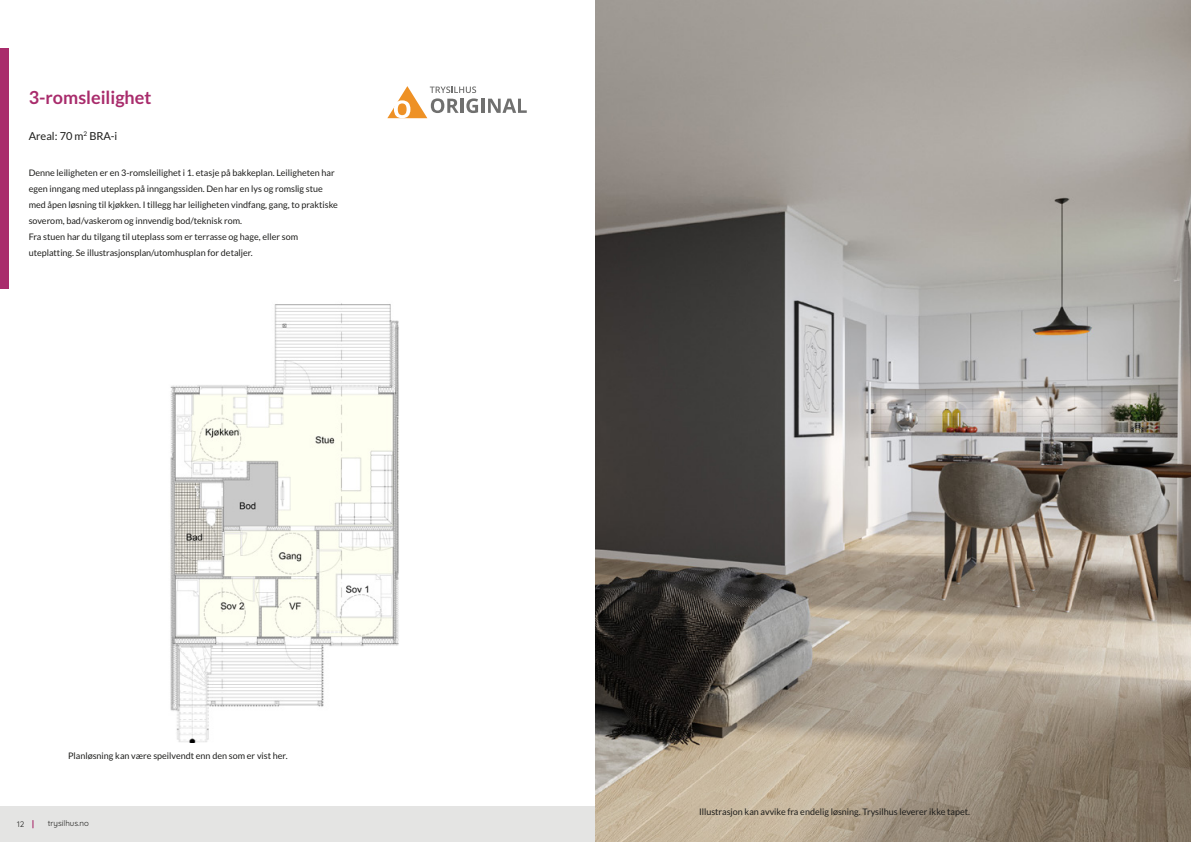
<style>
.page{position:relative;width:1191px;height:842px;background:#fff}
.page>*{position:absolute;margin:0;border:0;box-sizing:border-box;transform-origin:0 0}
.t1{font:700 18px "Lato";color:#a92c6c}
.t2{font:11px "Lato";color:#1d1d1b}
.t3{font:9px/16px "Lato";color:#1d1d1b}
.t4{font:8px "Quicksand";color:#1d1d1b}
</style>
<div class="page">
<div style="left:0;top:806px;width:595px;height:36px;background:#e4e4e3"></div>
<hr style="left:481px;top:99px;width:3px;height:14px;background:#70706f">
<svg style="left:488px;top:99px;width:39px;height:14px"></svg>
<svg style="left:387px;top:86px;width:91px;height:32px"></svg>
<div style="left:0;top:48px;width:9px;height:241px;background:#a92c6c"></div>
<img style="left:170px;top:303px;width:229px;height:440px">
<img style="left:595px;top:0;width:596px;height:842px">
<h1 class="t1" style="left:29px;top:87px;width:124px">3‑romsleilighet</h1>
<p class="t2" style="left:29px;top:130px;width:90px">Areal: 70 m<sup>2</sup> BRA‑i</p>
<p class="t3" style="left:29px;top:165px;width:311px">Denne leiligheten er en 3‑romsleilighet i 1. etasje på bakkeplan. Leiligheten har egen inngang med uteplass på inngangssiden. Den har en lys og romslig stue med åpen løsning til kjøkken. I tillegg har leiligheten vindfang, gang, to praktiske soverom, bad/vaskerom og innvendig bod/teknisk rom.<br>Fra stuen har du tilgang til uteplass som er terrasse og hage, eller som uteplatting. Se illustrasjonsplan/utomhusplan for detaljer.</p>
<p class="t3" style="left:68px;top:747px;width:221px">Planløsning kan være speilvendt enn den som er vist her.</p>
<p class="t4" style="left:17px;top:818px;width:9px">12</p>
<p class="t4" style="left:48px;top:817px;width:43px">trysilhus.no</p>
<p class="t3" style="left:699px;top:803px;width:273px">Illustrasjon kan avvike fra endelig løsning. Trysilhus leverer ikke tapet.</p>
</div>
